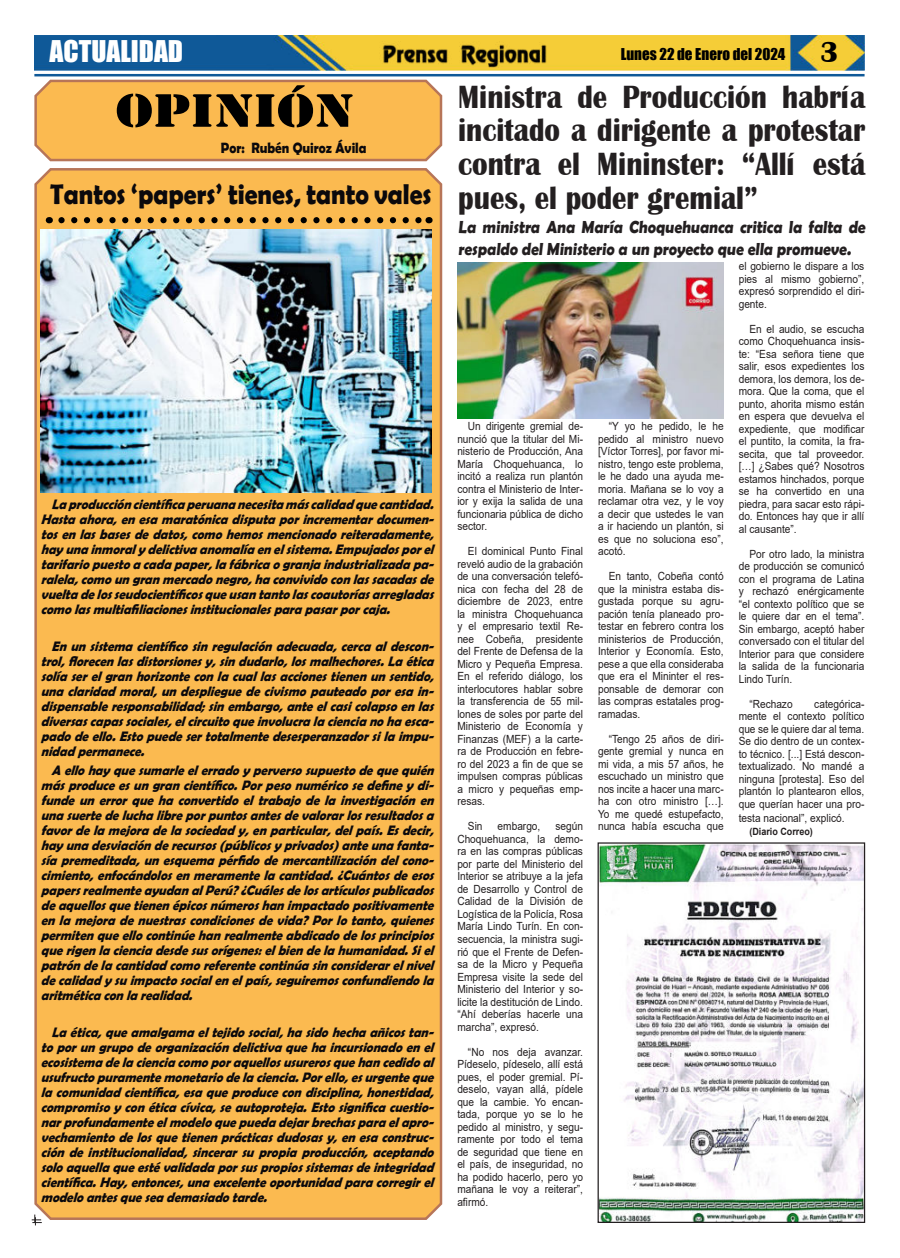
<style>
.page{position:relative;width:900px;height:1258px;background:#fff}
.page>*{position:absolute;margin:0;border:0;box-sizing:border-box;transform-origin:0 0}
.t1{font:48.75px "Stencil";color:#000;scale:1.21 1}
.t2{font:700 33.12px/33.8px "Britannic";color:#231f20;text-align:justify;scale:.87 1}
.t3{font:700 28.75px "Berlin Sans FB Demi";color:#0b090c;scale:.89 1}
.t4{font:27.5px "Impact";color:#fff}
.t5{font:700 17.5px/21.2px "Berlin Sans FB Demi";color:#231f20;scale:.89 1}
.t6{font:15px "Impact";color:#000}
.t7{font:700 15px "Berlin Sans FB Demi";color:#0b090c;scale:.88 1}
.t8{font:italic 700 13.75px/15px "Berlin Sans FB Demi";color:#0b090c;text-align:justify;scale:.93 1}
.t9{font:11.25px/12.5px "Arial";color:#231f20;text-align:justify;scale:.9 1}
.t10{font:700 10px "Arial";color:#231f20;scale:.9 1}
.s1{font-family:"Britannic";font-weight:700;font-size:30px}
</style>
<div class="page">
<img style="left:34px;top:35px;width:831px;height:36px">
<hr style="left:34px;top:74px;width:831px;height:2px;background:#0f5998">
<img style="left:380px;top:41px;width:169px;height:27px">
<svg style="left:32px;top:1219px;width:10px;height:6px"></svg>
<div style="left:33px;top:168px;width:410px;height:1053px;background:#fbba50"></div>
<svg style="left:61px;top:217px;width:361px;height:6px;background:#997130"></svg>
<svg style="left:34px;top:79px;width:409px;height:83px;background:#f6b756"></svg>
<img style="left:457px;top:262px;width:267px;height:157px">
<img style="left:41px;top:229px;width:391px;height:264px">
<img style="left:600px;top:844px;width:263px;height:377px">
<div style="left:598px;top:842px;width:267px;height:381px;border:1px solid #231f20"></div>
<h3 class="t4" style="left:50px;top:37px;width:135px">ACTUALIDAD</h3>
<h3 class="t6" style="left:621px;top:46px;width:219px">Lunes 22 de Enero del 2024 <span class="s1">3</span></h3>
<h1 class="t1" style="left:116px;top:82px;width:198px">OPINIÓN</h1>
<h3 class="t7" style="left:221px;top:141px;width:167px">Por: Rubén Quiroz Ávila</h3>
<h3 class="t3" style="left:50px;top:181px;width:430px">Tantos ‘papers’ tienes, tanto vales</h3>
<p class="t8" style="left:41px;top:496px;width:428px;text-indent:11px">Laproduccióncientíficaperuananecesitamáscalidadquecantidad.<br>Hasta ahora,enesa maratónica disputa porincrementardocumen&shy;tosenlasbasesdedatos,comohemosmencionadoreiteradamente, hayuna inmoralydelictiva anomalía enelsistema.Empujadosporel tarifariopuestoa cada paper,la fábrica ogranja industrializada pa&shy;ralela,comoungranmercadonegro,ha convividoconlassacadasde vueltadelosseudocientíficosqueusantantolascoautoríasarregladas comolasmultiafiliacionesinstitucionalesparapasarporcaja.</p>
<p class="t8" style="left:41px;top:638px;width:428px;text-indent:11px">Enunsistemacientíficosinregulaciónadecuada,cercaaldescon&shy;trol,florecenlasdistorsionesy,sindudarlo,losmalhechores.Laética solía serelgranhorizonteconla cuallasaccionestienenunsentido, una claridad moral,undesplieguedecivismopauteadoporesa in&shy;dispensableresponsabilidad; sinembargo,anteelcasicolapsoenlas diversascapassociales,elcircuitoqueinvolucra la ciencia noha esca&shy;padodeello.Estopuedesertotalmentedesesperanzadorsila impu&shy;nidad permanece.</p>
<p class="t8" style="left:41px;top:763px;width:428px;text-indent:11px">A ellohayquesumarleelerradoyperversosupuestodequequién másproduceesungrancientífico.Porpesonuméricosedefineydi&shy;funde un error que ha convertido el trabajo de la investigación en una suertedelucha libreporpuntosantesdevalorarlosresultadosa favordela mejora dela sociedad y,enparticular,delpaís.Esdecir, hayuna desviaciónderecursos(públicosyprivados)anteuna fanta&shy;síapremeditada,unesquemapérfidodemercantilizacióndelcono&shy;cimiento,enfocándolosenmeramentela cantidad.¿Cuántosdeesos papersrealmenteayudanalPerú?¿Cuálesdelosartículospublicados deaquellosquetienenépicosnúmeroshanimpactadopositivamente enla mejora denuestrascondicionesdevida?Porlotanto,quienes permitenqueellocontinúehanrealmenteabdicadodelosprincipios querigenla ciencia desdesusorígenes:elbiendela humanidad.Siel patróndela cantidad comoreferentecontinúa sinconsiderarelnivel decalidad ysu impactosocialenelpaís,seguiremosconfundiendola aritmética conla realidad.</p>
<p class="t8" style="left:41px;top:1025px;width:428px;text-indent:11px">La ética,queamalgama eltejidosocial,ha sidohecha añicostan&shy;toporungrupodeorganizacióndelictiva queha incursionadoenel ecosistema dela ciencia comoporaquellosusurerosquehancedidoal usufructopuramentemonetariodela ciencia.Porello,esurgenteque lacomunidadcientífica,esaqueproducecondisciplina,honestidad, compromisoyconéticacívica,seautoproteja.Estosignificacuestio&shy;narprofundamenteelmodeloquepueda dejarbrechaspara elapro&shy;vechamientodelosquetienenprácticasdudosasy,enesa construc&shy;ción de institucionalidad, sincerar su propia producción, aceptando soloaquella queestévalidada porsuspropiossistemasdeintegridad científica.Hay,entonces,unaexcelenteoportunidadparacorregirel modeloantesquesea demasiadotarde.</p>
<h2 class="t2" style="left:458px;top:82px;width:469px">Ministra de Producción habría incitado a dirigente a protestar contra el Mininster: “Allí está pues, el poder gremial”</h2>
<h3 class="t5" style="left:458px;top:217px;width:461px">La ministra Ana María Choquehuanca critica la falta de respaldo del Ministerio a un proyecto que ella promueve.</h3>
<p class="t9" style="left:457px;top:421px;width:141px;text-indent:11px">Un dirigente gremial de&shy;nunció que la titular del Mi&shy;nisterio de Producción, Ana María Choquehuanca, lo incitó a realiza run plantón contra el Ministerio de Inter&shy;ior y exija la salida de una funcionaria pública de dicho sector.</p>
<p class="t9" style="left:457px;top:546px;width:141px;text-indent:11px">El dominical Punto Final reveló audio de la grabación de una conversación telefó&shy;nica con fecha del 28 de diciembre de 2023, entre la ministra Choquehuanca y el empresario textil Re&shy;nee Cobeña, presidente del Frente de Defensa de la Micro y Pequeña Empresa.<br>En el referido diálogo, los interlocutores hablar sobre la transferencia de 55 mil&shy;lones de soles por parte del Ministerio de Economía y Finanzas (MEF) a la carte&shy;ra de Producción en febre&shy;ro del 2023 a fin de que se impulsen compras públicas a micro y pequeñas emp&shy;resas.</p>
<p class="t9" style="left:468px;top:821px;width:18px">Sin</p>
<p class="t9" style="left:498px;top:821px;width:49px">embargo,</p>
<p class="t9" style="left:457px;top:821px;width:141px;text-indent:98px">según Choquehuanca, la demo&shy;ra en las compras públicas por parte del Ministerio del Interior se atribuye a la jefa de Desarrollo y Control de Calidad de la División de Logística de la Policía, Rosa María Lindo Turín. En con&shy;secuencia, la ministra sugi&shy;rió que el Frente de Defen&shy;sa de la Micro y Pequeña Empresa visite la sede del Ministerio del Interior y so&shy;licite la destitución de Lindo. “Ahí deberías hacerle una marcha”, expresó.</p>
<p class="t9" style="left:457px;top:1046px;width:141px;text-indent:11px">“No nos deja avanzar.<br>Pídeselo, pídeselo, allí está pues, el poder gremial. Pí&shy;deselo, vayan allá, pídele que la cambie. Yo encan&shy;tada, porque yo se lo he pedido al ministro, y segu&shy;ramente por todo el tema de seguridad que tiene en el país, de inseguridad, no ha podido hacerlo, pero yo mañana le voy a reiterar”, afirmó.</p>
<p class="t9" style="left:598px;top:421px;width:141px;text-indent:11px">“Y yo he pedido, le he pedido al ministro nuevo [Víctor Torres], por favor mi&shy;nistro, tengo este problema, le he dado una ayuda me&shy;moria. Mañana se lo voy a reclamar otra vez, y le voy a decir que ustedes le van a ir haciendo un plantón, si es que no soluciona eso”, acotó.</p>
<p class="t9" style="left:598px;top:571px;width:141px;text-indent:11px">En tanto, Cobeña contó que la ministra estaba dis&shy;gustada porque su agru&shy;pación tenía planeado pro&shy;testar en febrero contra los ministerios de Producción, Interior y Economía. Esto, pese a que ella consideraba que era el Mininter el res&shy;ponsable de demorar con las compras estatales prog&shy;ramadas.</p>
<p class="t9" style="left:598px;top:734px;width:141px;text-indent:11px">“Tengo 25 años de diri&shy;gente gremial y nunca en mi vida, a mis 57 años, he escuchado un ministro que nos incite a hacer una marc&shy;ha con otro ministro […].<br>Yo me quedé estupefacto, nunca había escucha que</p>
<p class="t9" style="left:739px;top:261px;width:141px">el gobierno le dispare a los pies al mismo gobierno”, expresó sorprendido el diri&shy;gente.</p>
<p class="t9" style="left:739px;top:324px;width:141px;text-indent:11px">En el audio, se escucha como Choquehuanca insis&shy;te: “Esa señora tiene que salir, esos expedientes los demora, los demora, los de&shy;mora. Que la coma, que el punto, ahorita mismo están en espera que devuelva el expediente, que modificar el puntito, la comita, la fra&shy;secita, que tal proveedor. […] ¿Sabes qué? Nosotros estamos hinchados, porque se ha convertido en una piedra, para sacar esto rápi&shy;do. Entonces hay que ir allí al causante”.</p>
<p class="t9" style="left:739px;top:549px;width:141px;text-indent:11px">Por otro lado, la ministra de producción se comunicó con el programa de Latina y rechazó enérgicamente “el contexto político que se le quiere dar en el tema”.<br>Sin embargo, aceptó haber conversado con el titular del Interior para que considere la salida de la funcionaria Lindo Turín.</p>
<p class="t9" style="left:749px;top:699px;width:50px">“Rechazo</p>
<p class="t9" style="left:739px;top:699px;width:141px;text-indent:76px">categórica&shy;mente el contexto político que se le quiere dar al tema.<br>Se dio dentro de un contex&shy;to técnico. [...] Está descon&shy;textualizado. No mandé a ninguna [protesta]. Eso del plantón lo plantearon ellos, que querían hacer una pro-</p>
<p class="t9" style="left:739px;top:812px;width:119px">testa nacional”, explicó.</p>
<p class="t10" style="left:749px;top:828px;width:72px">(Diario Correo)</p>
</div>
